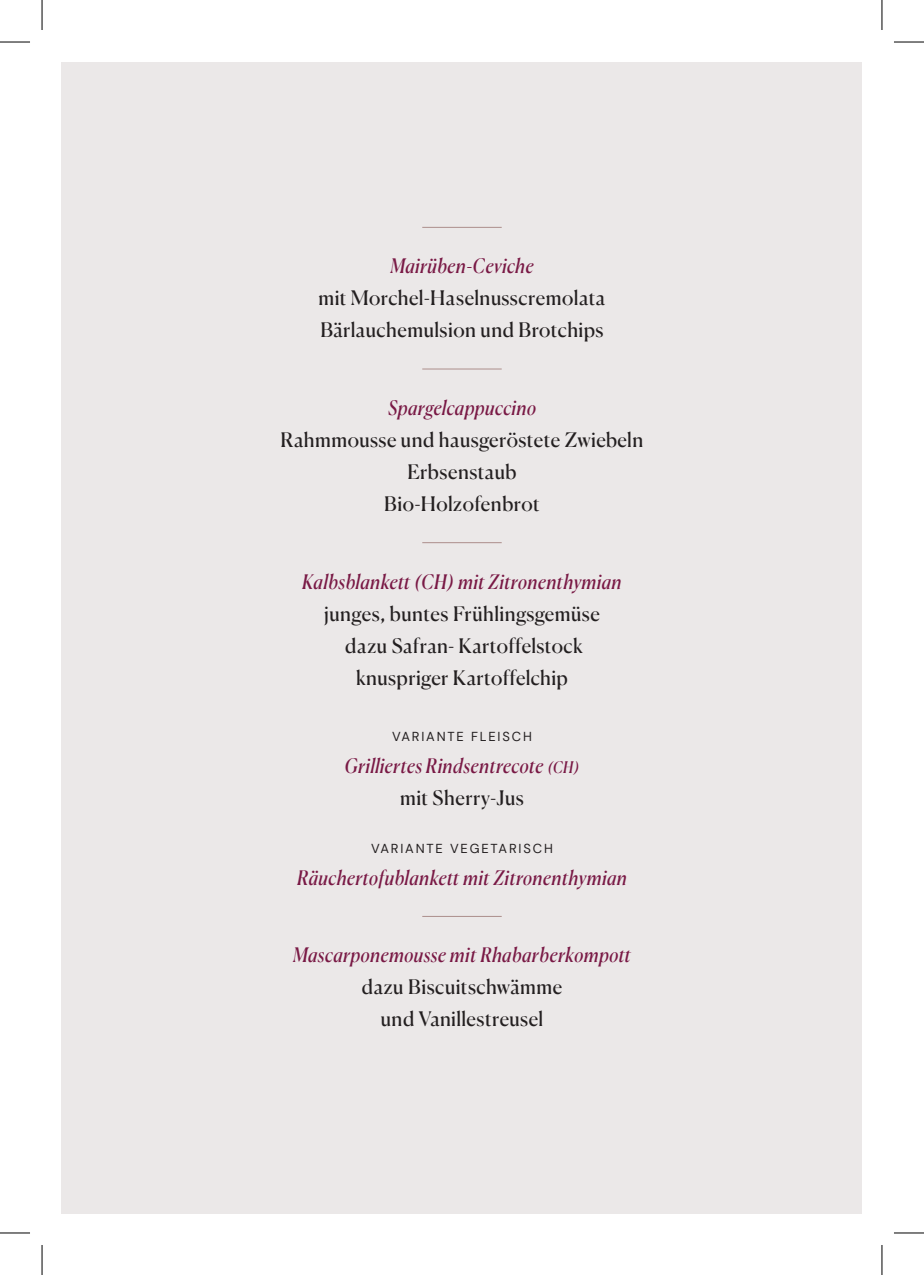
<style>
.page{position:relative;width:924px;height:1275px;background:#fff}
.page>*{position:absolute;margin:0;border:0;box-sizing:border-box;transform-origin:0 0}
.Lauftext{font:20px/32px "Canela";letter-spacing:.02em;color:#231f20;text-align:center}
.Lauftext-2{font:italic 20px "Canela";letter-spacing:.025em;color:#791945}
.Zwischentitel{font:13px "DM Sans";letter-spacing:.14em;color:#231f20}
.s1{font-size:16px}
</style>
<div class="page">
<div style="left:62px;top:62px;width:799px;height:1151px;background:#ebe8e8"></div>
<hr style="left:422px;top:227px;width:79px;height:1px;background:#ac8e8b">
<hr style="left:422px;top:369px;width:79px;height:1px;background:#ac8e8b">
<hr style="left:422px;top:542px;width:79px;height:1px;background:#ac8e8b">
<hr style="left:422px;top:916px;width:79px;height:1px;background:#ac8e8b">
<hr style="left:0;top:42px;width:30px;height:1px;background:#000">
<hr style="left:893px;top:42px;width:30px;height:1px;background:#000">
<hr style="left:0;top:1232px;width:30px;height:1px;background:#000">
<hr style="left:893px;top:1232px;width:30px;height:1px;background:#000">
<hr style="left:42px;top:0;width:1px;height:30px;background:#000">
<hr style="left:42px;top:1245px;width:1px;height:30px;background:#000">
<hr style="left:881px;top:0;width:1px;height:30px;background:#000">
<hr style="left:881px;top:1245px;width:1px;height:30px;background:#000">
<p class="Lauftext-2" style="left:390px;top:250px;width:144px">Mairüben-Ceviche</p>
<p class="Lauftext" style="left:318px;top:280px;width:288px">mit Morchel-Haselnusscremolata</p>
<p class="Lauftext" style="left:320px;top:312px;width:284px">Bärlauchemulsion und Brotchips</p>
<p class="Lauftext-2" style="left:388px;top:392px;width:149px">Spargelcappuccino</p>
<p class="Lauftext" style="left:280px;top:422px;width:364px">Rahmmousse und hausgeröstete Zwiebeln</p>
<p class="Lauftext" style="left:407px;top:454px;width:111px">Erbsenstaub</p>
<p class="Lauftext" style="left:384px;top:486px;width:157px">Bio-Holzofenbrot</p>
<p class="Lauftext-2" style="left:302px;top:566px;width:321px">Kalbsblankett (CH) mit Zitronenthymian</p>
<p class="Lauftext" style="left:324px;top:596px;width:277px">junges, buntes Frühlingsgemüse</p>
<p class="Lauftext" style="left:345px;top:628px;width:239px">dazu Safran- Kartoffelstock knuspriger Kartoffelchip</p>
<p class="Zwischentitel" style="left:392px;top:728px;width:141px">VARIANTE FLEISCH</p>
<p class="Lauftext-2" style="left:344px;top:750px;width:236px">Grilliertes Rindsentrecote <span class="s1">(CH)</span></p>
<p class="Lauftext" style="left:400px;top:780px;width:125px">mit Sherry-Jus</p>
<p class="Zwischentitel" style="left:371px;top:840px;width:183px">VARIANTE VEGETARISCH</p>
<p class="Lauftext-2" style="left:297px;top:862px;width:331px">Räuchertofublankett mit Zitronenthymian</p>
<p class="Lauftext-2" style="left:293px;top:939px;width:339px">Mascarponemousse mit Rhabarberkompott</p>
<p class="Lauftext" style="left:361px;top:969px;width:202px">dazu Biscuitschwämme</p>
<p class="Lauftext" style="left:380px;top:1001px;width:164px">und Vanillestreusel</p>
</div>
